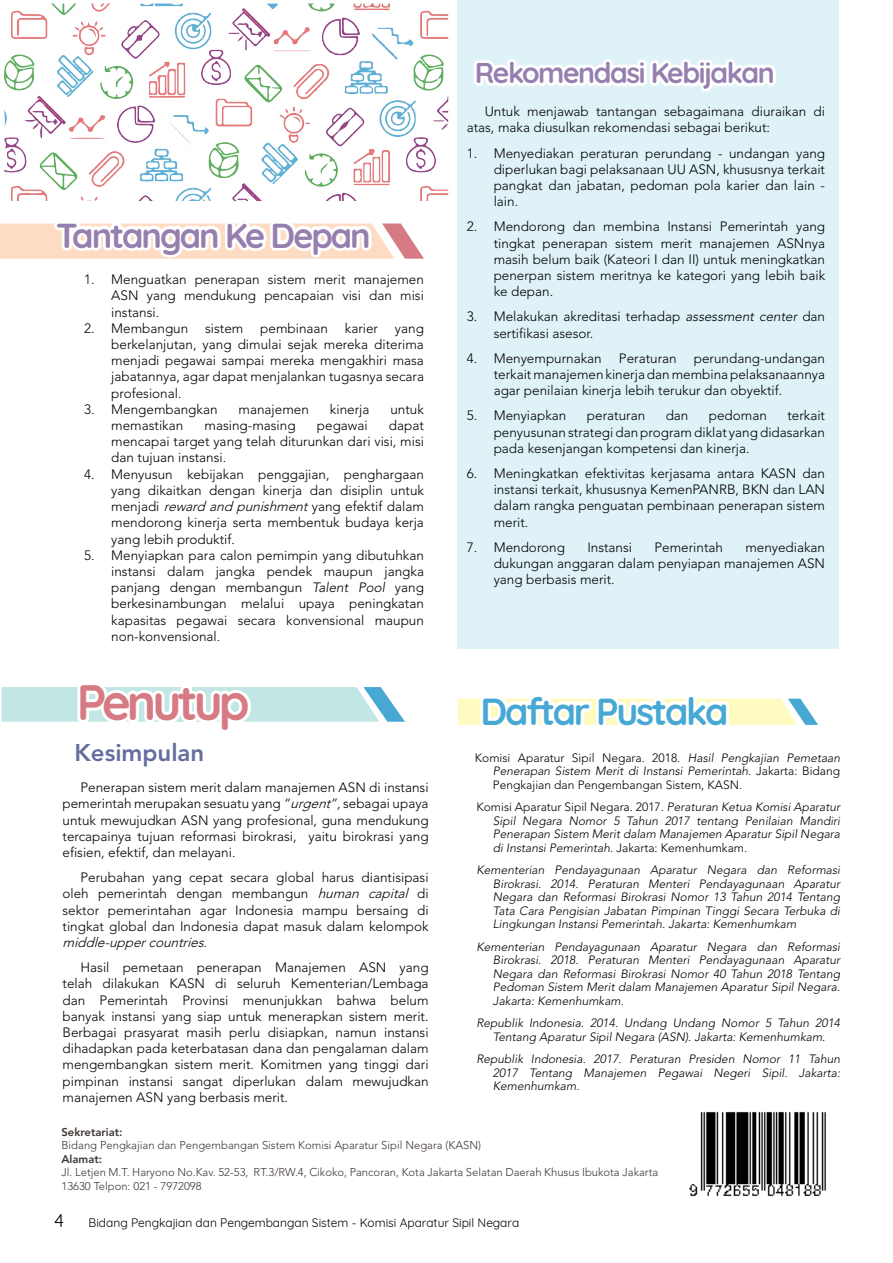
<style>
.page{position:relative;width:893px;height:1263px;background:#fff}
.page>*{position:absolute;margin:0;border:0;box-sizing:border-box;transform-origin:0 0}
.t1{font:700 49.5px "Quicksand";letter-spacing:-.08em;color:#d67a84}
.t2{font:700 37.5px "Quicksand";letter-spacing:-.06em;color:#48a8d4}
.t3{font:700 34.5px "Quicksand";letter-spacing:-.06em;color:#957faf}
.t4{font:700 28.5px "Quicksand";letter-spacing:-.05em;color:#957faf}
.t5{font:800 24px "Avenir";color:#646d9e}
.t6{font:18px "Quicksand";color:#000}
.t7{font:300 13.5px/16.2px "Avenir";color:#000;text-align:justify}
.t8{font:italic 300 13.5px "Avenir";color:#000}
.t9{font:italic 300 12px/13.5px "Avenir";color:#000;text-align:justify}
.t10{font:300 12px/13.5px "Avenir";color:#000;text-align:justify}
.t11{font:12px "Quicksand";color:#000}
.t12{font:300 11.25px/13.5px "Avenir";color:#3f3734}
.t13{font:800 11.25px "Avenir";color:#3f3734}
.s1{font-style:italic}
.s2{font-style:normal}
</style>
<div class="page">
<img style="left:4px;top:3px;width:445px;height:198px">
<svg style="left:0;top:223px;width:424px;height:36px"></svg>
<div style="left:457px;top:0;width:382px;height:648px;background:#dff2f7"></div>
<svg style="left:474px;top:59px;width:302px;height:33px"></svg>
<img style="left:689px;top:1111px;width:137px;height:86px">
<svg style="left:458px;top:698px;width:360px;height:27px"></svg>
<svg style="left:1px;top:687px;width:404px;height:35px"></svg>
<h3 class="t3" style="left:56px;top:207px;width:316px">Tantangan Ke Depan</h3>
<p class="t7" style="left:111px;top:272px;width:314px;text-indent:-27px">1. Menguatkan penerapan sistem merit manajemen ASN yang mendukung pencapaian visi dan misi instansi.</p>
<p class="t7" style="left:111px;top:320px;width:314px;text-indent:-27px">2. Membangun sistem pembinaan karier yang berkelanjutan, yang dimulai sejak mereka diterima menjadi pegawai sampai mereka mengakhiri masa jabatannya, agar dapat menjalankan tugasnya secara profesional.</p>
<p class="t7" style="left:84px;top:401px;width:135px">3. Mengembangkan</p>
<p class="t7" style="left:239px;top:401px;width:72px">manajemen</p>
<p class="t7" style="left:330px;top:401px;width:41px">kinerja</p>
<p class="t7" style="left:390px;top:401px;width:35px">untuk</p>
<p class="t7" style="left:111px;top:417px;width:74px">memastikan</p>
<p class="t7" style="left:205px;top:417px;width:93px">masing-masing</p>
<p class="t7" style="left:317px;top:417px;width:52px">pegawai</p>
<p class="t7" style="left:111px;top:417px;width:314px;text-indent:278px">dapat mencapai target yang telah diturunkan dari visi, misi dan tujuan instansi.</p>
<p class="t7" style="left:111px;top:466px;width:314px;text-indent:-27px">4. Menyusun kebijakan penggajian, penghargaan yang dikaitkan dengan kinerja dan disiplin untuk menjadi <span class="s1">reward and punishment</span>yang efektif dalam mendorong kinerja serta membentuk budaya kerja yang lebih produktif.</p>
<p class="t7" style="left:111px;top:547px;width:314px;text-indent:-27px">5. Menyiapkan para calon pemimpin yang dibutuhkan instansi dalam jangka pendek maupun jangka panjang dengan membangun <span class="s1">Talent Pool</span> yang berkesinambungan melalui upaya peningkatan kapasitas pegawai secara konvensional maupun non-konvensional.</p>
<h1 class="t1" style="left:77px;top:661px;width:175px">Penutup</h1>
<h3 class="t5" style="left:75px;top:738px;width:131px">Kesimpulan</h3>
<p class="t7" style="left:63px;top:779px;width:368px;text-indent:18px">Penerapan sistem merit dalam manajemen ASN di instansi pemerintah merupakan sesuatu yang <span class="s1">“urgent”,</span> sebagai upaya untuk mewujudkan ASN yang profesional, guna mendukung tercapainya tujuan reformasi birokrasi, yaitu birokrasi yang efisien, efektif, dan melayani.</p>
<p class="t7" style="left:63px;top:869px;width:368px;text-indent:18px">Perubahan yang cepat secara global harus diantisipasi oleh pemerintah dengan membangun <span class="s1">human capital</span> di sektor pemerintahan agar Indonesia mampu bersaing di tingkat global dan Indonesia dapat masuk dalam kelompok</p>
<p class="t8" style="left:63px;top:934px;width:150px">middle-uppercountries.</p>
<p class="t7" style="left:63px;top:959px;width:368px;text-indent:18px">Hasil pemetaan penerapan Manajemen ASN yang telah dilakukan KASN di seluruh Kementerian/Lembaga dan Pemerintah Provinsi menunjukkan bahwa belum banyak instansi yang siap untuk menerapkan sistem merit.<br>Berbagai prasyarat masih perlu disiapkan, namun instansi dihadapkan pada keterbatasan dana dan pengalaman dalam mengembangkan sistem merit. Komitmen yang tinggi dari pimpinan instansi sangat diperlukan dalam mewujudkan manajemen ASN yang berbasis merit.</p>
<h3 class="t4" style="left:475px;top:49px;width:301px">Rekomendasi Kebijakan</h3>
<p class="t7" style="left:467px;top:104px;width:360px;text-indent:18px">Untuk menjawab tantangan sebagaimana diuraikan di atas, maka diusulkan rekomendasi sebagai berikut:</p>
<p class="t7" style="left:494px;top:145px;width:333px;text-indent:-27px">1. Menyediakan peraturan perundang - undangan yang diperlukan bagi pelaksanaan UU ASN, khususnya terkait pangkat dan jabatan, pedoman pola karier dan lain - lain.</p>
<p class="t7" style="left:494px;top:219px;width:333px;text-indent:-27px">2. Mendorong dan membina Instansi Pemerintah yang tingkat penerapan sistem merit manajemen ASNnya masih belum baik (Kateori I dan II) untuk meningkatkan penerpan sistem meritnya ke kategori yang lebih baik ke depan.</p>
<p class="t7" style="left:494px;top:309px;width:333px;text-indent:-27px">3. Melakukan akreditasi terhadap <span class="s1">assessment center</span> dan sertifikasi asesor.</p>
<p class="t7" style="left:467px;top:350px;width:137px">4. Menyempurnakan</p>
<p class="t7" style="left:619px;top:350px;width:59px">Peraturan</p>
<p class="t7" style="left:494px;top:350px;width:333px;text-indent:200px">perundang-undangan terkait manajemen kinerja dan membina pelaksanaannya agar penilaian kinerja lebih terukur dan obyektif.</p>
<p class="t7" style="left:467px;top:408px;width:101px">5. Menyiapkan</p>
<p class="t7" style="left:587px;top:408px;width:60px">peraturan</p>
<p class="t7" style="left:666px;top:408px;width:24px">dan</p>
<p class="t7" style="left:709px;top:408px;width:60px">pedoman</p>
<p class="t7" style="left:494px;top:408px;width:333px;text-indent:294px">terkait penyusunan strategi dan program diklat yang didasarkan pada kesenjangan kompetensi dan kinerja.</p>
<p class="t7" style="left:494px;top:465px;width:333px;text-indent:-27px">6. Meningkatkan efektivitas kerjasama antara KASN dan instansi terkait, khususnya KemenPANRB, BKN dan LAN dalam rangka penguatan pembinaan penerapan sistem merit.</p>
<p class="t7" style="left:467px;top:539px;width:100px">7. Mendorong</p>
<p class="t7" style="left:587px;top:539px;width:46px">Instansi</p>
<p class="t7" style="left:654px;top:539px;width:70px">Pemerintah</p>
<p class="t7" style="left:494px;top:539px;width:333px;text-indent:252px">menyediakan dukungan anggaran dalam penyiapan manajemen ASN yang berbasis merit.</p>
<h2 class="t2" style="left:480px;top:680px;width:249px">Daftar Pustaka</h2>
<p class="t10" style="left:493px;top:751px;width:349px;text-indent:-18px">Komisi Aparatur Sipil Negara. 2018. <span class="s1">Hasil Pengkajian Pemetaan Penerapan Sistem Merit di Instansi Pemerintah.</span> Jakarta: Bidang Pengkajian dan Pengembangan Sistem, KASN.</p>
<p class="t9" style="left:493px;top:801px;width:349px;text-indent:-16px"><span class="s2">Komisi Aparatur Sipil Negara. 2017.</span> Peraturan Ketua Komisi Aparatur Sipil Negara Nomor 5 Tahun 2017 tentang Penilaian Mandiri Penerapan Sistem Merit dalam Manajemen Aparatur Sipil Negara di Instansi Pemerintah. <span class="s2">Jakarta: Kemenhumkam.</span></p>
<p class="t9" style="left:493px;top:864px;width:349px;text-indent:-16px">Kementerian Pendayagunaan Aparatur Negara dan Reformasi Birokrasi. 2014. Peraturan Menteri Pendayagunaan Aparatur Negara dan Reformasi Birokrasi Nomor 13 Tahun 2014 Tentang Tata Cara Pengisian Jabatan Pimpinan Tinggi Secara Terbuka di Lingkungan Instansi Pemerintah. Jakarta: Kemenhumkam</p>
<p class="t9" style="left:493px;top:940px;width:349px;text-indent:-16px">Kementerian Pendayagunaan Aparatur Negara dan Reformasi Birokrasi. 2018. Peraturan Menteri Pendayagunaan Aparatur Negara dan Reformasi Birokrasi Nomor 40 Tahun 2018 Tentang Pedoman Sistem Merit dalam Manajemen Aparatur Sipil Negara.<br>Jakarta: Kemenhumkam.</p>
<p class="t9" style="left:476px;top:1017px;width:365px;text-align:center">Republik Indonesia. 2014. Undang Undang Nomor 5 Tahun 2014<br>Tentang Aparatur Sipil Negara (ASN). Jakarta: Kemenhumkam.</p>
<p class="t9" style="left:493px;top:1053px;width:349px;text-indent:-16px">Republik Indonesia. 2017. Peraturan Presiden Nomor 11 Tahun 2017 Tentang Manajemen Pegawai Negeri Sipil. Jakarta:<br>Kemenhumkam.</p>
<p class="t13" style="left:62px;top:1125px;width:63px">Sekretariat:</p>
<p class="t12" style="left:62px;top:1139px;width:421px">Bidang Pengkajian dan Pengembangan Sistem Komisi Aparatur Sipil Negara (KASN)</p>
<p class="t13" style="left:62px;top:1152px;width:42px">Alamat:</p>
<p class="t12" style="left:62px;top:1166px;width:598px">Jl. Letjen M.T. Haryono No.Kav. 52-53, RT.3/RW.4, Cikoko, Pancoran, Kota Jakarta Selatan Daerah Khusus Ibukota Jakarta<br>13630 Telpon: 021 - 7972098</p>
<h3 class="t6" style="left:54px;top:1206px;width:12px">4</h3>
<p class="t11" style="left:89px;top:1213px;width:432px">Bidang Pengkajian dan Pengembangan Sistem - Komisi Aparatur Sipil Negara</p>
</div>
